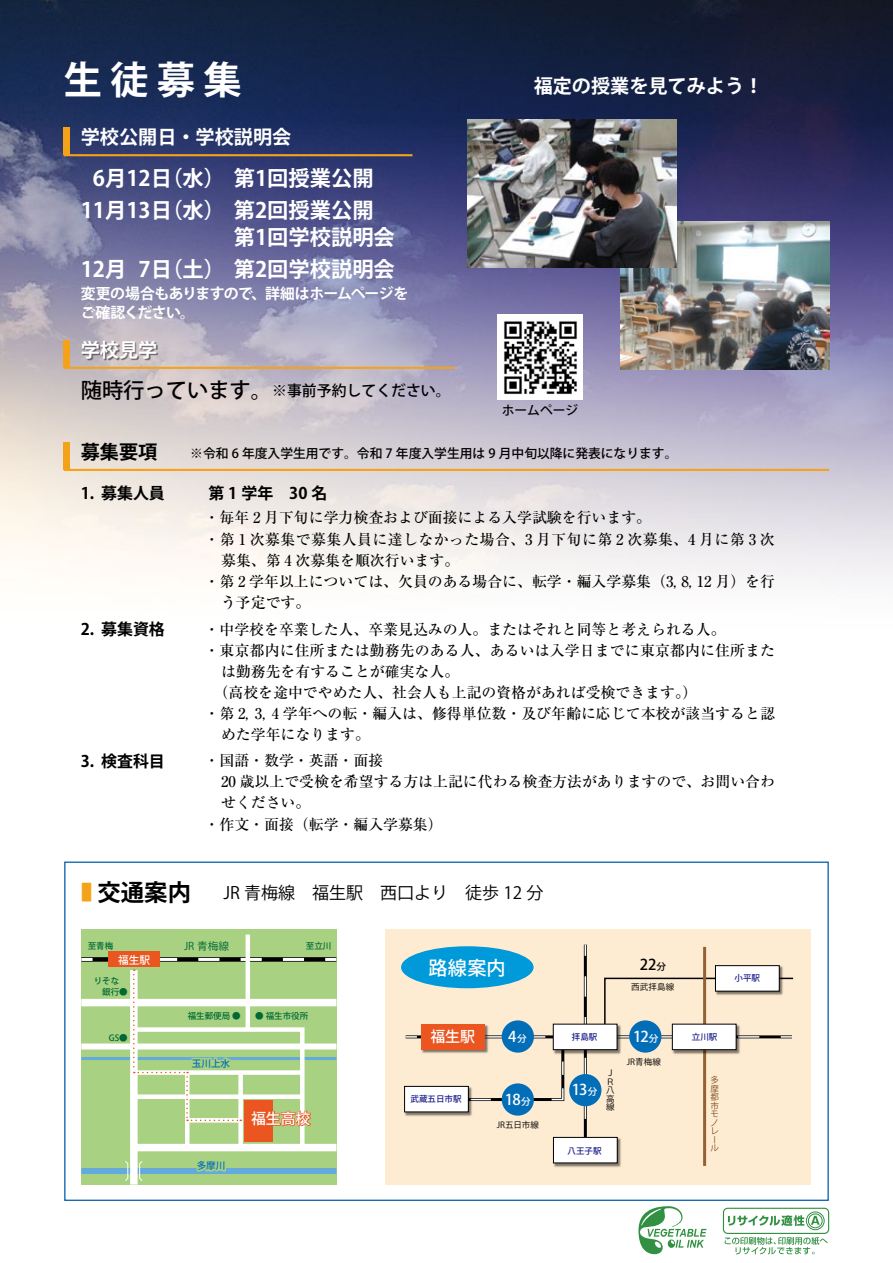
<style>
.page{position:relative;width:893px;height:1263px;background:#fff}
.page>*{position:absolute;margin:0;border:0;box-sizing:border-box;transform-origin:0 0}
.t1{font:700 38.25px "Koz Go Pro";color:#fff}
.t2{font:700 23.4px "Koz Go Pro";color:#000}
.t3{font:700 21.3px/32px "Koz Go Pro";color:#fff;text-align:center}
.t4{font:700 19.2px "Koz Go Pro";color:#fff}
.t5{font:500 19.2px "Koz Go Pr 6 N";color:#fff}
.t6{font:700 19.2px "Koz Go Pro";color:#000}
.t7{font:16.95px "Koz Go Pro";color:#000}
.t8{font:700 15.9px "Koz Go Pro";color:#000}
.t9{font:500 14.85px "Ryumin Pro";color:#000}
.t10{font:500 14.85px "Ryumin Pro";letter-spacing:.03em;color:#000}
.t11{font:700 14.85px/19.2px "Koz Go Pro";letter-spacing:-.04em;color:#fff}
.t12{font:500 14.85px "Koz Go Pro";color:#000}
.t13{font:500 14.85px "Koz Go Pr 6 N";color:#fff}
.t14{font:500 14.85px "Koz Go Pr 6 N";color:#000}
.t15{font:500 12.75px "Koz Go Pro";color:#000}
.t16{font:10.65px "Koz Go Pr 6 N";color:#006934}
.t17{font:500 10.65px "Koz Go Pr 6 N";color:#fff}
.t18{font:500 9.6px "Koz Go Pr 6 N";color:#036eb8}
.t19{font:500 8.55px/10.6px "Koz Go Pr 6 N";color:#006934;text-align:right}
.t20{font:8.55px/8.6px "Koz Go Pr 6 N";letter-spacing:.015em;color:#000}
.t21{font:500 8.55px "Koz Go Pr 6 N";color:#1d2088}
.t22{font:8.55px/8.6px "Koz Go Pr 6 N";color:#804f21}
.s1{font-size:21.3px}
.s2{color:#f5a21b}
.s3{font-size:9.6px}
</style>
<div class="page">
<img style="left:0;top:0;width:893px;height:581px">
<div style="left:723px;top:1208px;width:106px;height:26px;border:1px solid #319041;border-radius:4px"></div>
<svg style="left:725px;top:1237px;width:103px;height:17px"></svg>
<svg style="left:728px;top:1211px;width:97px;height:19px"></svg>
<img style="left:497px;top:315px;width:86px;height:85px">
<div style="left:81px;top:929px;width:255px;height:255px;background:#a8d182"></div>
<div style="left:386px;top:929px;width:425px;height:255px;background:#feecd2"></div>
<hr style="left:81px;top:1057px;width:255px;height:3px;background:#65aadd">
<div style="left:81px;top:957px;width:255px;height:5px;background:#000"></div>
<svg style="left:325px;top:958px;width:11px;height:3px"></svg>
<svg style="left:108px;top:958px;width:196px;height:3px"></svg>
<svg style="left:81px;top:958px;width:12px;height:3px"></svg>
<div style="left:81px;top:999px;width:255px;height:7px;background:#fff"></div>
<div style="left:81px;top:1043px;width:255px;height:6px;background:#fff"></div>
<div style="left:81px;top:1168px;width:255px;height:6px;background:#65aadd"></div>
<div style="left:130px;top:970px;width:8px;height:214px;background:#fff"></div>
<div style="left:134px;top:1144px;width:202px;height:7px;background:#fff"></div>
<hr style="left:246px;top:934px;width:4px;height:95px;background:#fff">
<div style="left:109px;top:951px;width:51px;height:16px;background:#ea5520"></div>
<hr style="left:406px;top:1035px;width:386px;height:3px;background:#000">
<svg style="left:406px;top:1036px;width:11px;height:2px"></svg>
<img style="left:420px;top:1035px;width:9px;height:19px">
<div style="left:421px;top:1024px;width:63px;height:26px;background:#ea5520"></div>
<hr style="left:584px;top:945px;width:3px;height:205px;background:#000">
<hr style="left:703px;top:947px;width:3px;height:219px;background:#956134">
<img style="left:553px;top:1136px;width:68px;height:32px">
<div style="left:553px;top:1137px;width:64px;height:26px;background:#fff"></div>
<div style="left:553px;top:1137px;width:65px;height:26px;border:1px solid #000"></div>
<img style="left:404px;top:1085px;width:25px;height:32px">
<div style="left:405px;top:1086px;width:63px;height:26px;background:#fff"></div>
<div style="left:404px;top:1086px;width:65px;height:26px;border:1px solid #000"></div>
<div style="left:715px;top:965px;width:65px;height:26px;border:1px solid #000"></div>
<div style="left:401px;top:946px;width:133px;height:42px;background:#0099d9;border-radius:50%"></div>
<svg style="left:429px;top:966px;width:365px;height:153px"></svg>
<svg style="left:124px;top:969px;width:189px;height:213px"></svg>
<img style="left:621px;top:221px;width:208px;height:149px">
<img style="left:468px;top:119px;width:208px;height:149px">
<div style="left:64px;top:128px;width:6px;height:27px;background:#f5a21b"></div>
<div style="left:64px;top:442px;width:6px;height:28px;background:#f5a21b"></div>
<hr style="left:64px;top:154px;width:348px;height:2px;background:#f5a21b">
<hr style="left:64px;top:469px;width:765px;height:2px;background:#f5a21b">
<div style="left:83px;top:341px;width:76px;height:20px;background:#000;opacity:.5"></div>
<div style="left:64px;top:340px;width:6px;height:28px;background:#f5a21b"></div>
<hr style="left:64px;top:367px;width:391px;height:2px;background:#f5a21b">
<svg style="left:638px;top:1206px;width:68px;height:48px"></svg>
<h1 class="t1" style="left:64px;top:56px;width:179px">生 徒 募 集</h1>
<p class="t4" style="left:81px;top:125px;width:212px">学校公開日・学校説明会</p>
<h3 class="t3" style="left:81px;top:163px;width:294px">6月12日（水）第1回授業公開<br>11月13日（水）第2回授業公開</h3>
<h3 class="t3" style="left:81px;top:223px;width:316px;text-align:right">第1回学校説明会<br>12月 7日（土）第2回学校説明会</h3>
<p class="t11" style="left:81px;top:285px;width:329px">変更の場合もありますので、詳細はホームページをご確認ください。</p>
<p class="t4" style="left:81px;top:338px;width:78px">学校見学</p>
<p class="t12" style="left:81px;top:381px;width:371px"><span class="s1">随時行っています。</span>※事前予約してください。</p>
<p class="t4" style="left:534px;top:74px;width:231px">福定の授業を見てみよう！</p>
<p class="t15" style="left:502px;top:402px;width:78px">ホームページ</p>
<p class="t6" style="left:81px;top:440px;width:78px">募集要項</p>
<p class="t15" style="left:190px;top:445px;width:489px">※令和 6 年度入学生用です。令和 7 年度入学生用は 9 月中旬以降に発表になります。</p>
<p class="t8" style="left:81px;top:483px;width:86px">1. 募集人員</p>
<p class="t8" style="left:208px;top:483px;width:121px">第 1 学年　30 名</p>
<p class="t9" style="left:205px;top:506px;width:448px">・毎年 2 月下旬に学力検査および面接による入学試験を行います。</p>
<p class="t10" style="left:205px;top:527px;width:572px">・第 1 次募集で募集人員に達しなかった場合、3 月下旬に第 2 次募集、4 月に第 3 次</p>
<p class="t9" style="left:221px;top:549px;width:240px">募集、第 4 次募集を順次行います。</p>
<p class="t9" style="left:205px;top:570px;width:572px">・第 2 学年以上については、欠員のある場合に、転学・編入学募集（3, 8, 12 月）を行</p>
<p class="t9" style="left:221px;top:591px;width:91px">う予定です。</p>
<p class="t8" style="left:81px;top:619px;width:86px">2. 募集資格</p>
<p class="t9" style="left:205px;top:617px;width:522px">・中学校を卒業した人、卒業見込みの人。またはそれと同等と考えられる人。</p>
<p class="t9" style="left:205px;top:638px;width:572px">・東京都内に住所または勤務先のある人、あるいは入学日までに東京都内に住所また</p>
<p class="t9" style="left:221px;top:659px;width:240px">は勤務先を有することが確実な人。</p>
<p class="t9" style="left:214px;top:680px;width:485px">（高校を途中でやめた人、社会人も上記の資格があれば受検できます。）</p>
<p class="t9" style="left:205px;top:702px;width:572px">・第 2, 3, 4 学年への転・編入は、修得単位数・及び年齢に応じて本校が該当すると認</p>
<p class="t9" style="left:221px;top:723px;width:150px">めた学年になります。</p>
<p class="t8" style="left:81px;top:751px;width:86px">3. 検査科目</p>
<p class="t9" style="left:205px;top:749px;width:180px">・国語・数学・英語・面接</p>
<p class="t9" style="left:221px;top:770px;width:555px">20 歳以上で受検を希望する方は上記に代わる検査方法がありますので、お問い合わ</p>
<p class="t9" style="left:221px;top:791px;width:91px">せください。</p>
<p class="t9" style="left:205px;top:812px;width:240px">・作文・面接（転学・編入学募集）</p>
<h2 class="t2" style="left:81px;top:877px;width:112px"><span class="s2">■</span> 交通案内</h2>
<p class="t7" style="left:223px;top:882px;width:322px">JR 青梅線　福生駅　西口より　徒歩 12 分</p>
<p class="t19" style="left:88px;top:940px;width:27px">至青梅</p>
<p class="t16" style="left:184px;top:940px;width:46px">JR 青梅線</p>
<p class="t17" style="left:118px;top:954px;width:33px">福生駅</p>
<p class="t19" style="left:306px;top:940px;width:27px">至立川</p>
<p class="t19" style="left:94px;top:976px;width:36px">りそな　銀行●</p>
<p class="t19" style="left:109px;top:1032px;width:20px">GS●</p>
<p class="t19" style="left:188px;top:1010px;width:54px">福生郵便局 ●</p>
<p class="t19" style="left:255px;top:1010px;width:54px">● 福生市役所</p>
<p class="t18" style="left:192px;top:1058px;width:40px">玉川上水</p>
<p class="t18" style="left:197px;top:1160px;width:30px">多摩川</p>
<p class="t13" style="left:251px;top:1110px;width:61px">福生高校</p>
<p class="t5" style="left:429px;top:957px;width:78px">路線案内</p>
<p class="t13" style="left:430px;top:1028px;width:46px">福生駅</p>
<p class="t21" style="left:411px;top:1094px;width:53px">武蔵五日市駅</p>
<p class="t13" style="left:508px;top:1028px;width:20px">4<span class="s3">分</span></p>
<p class="t13" style="left:505px;top:1091px;width:27px">18<span class="s3">分</span></p>
<p class="t20" style="left:497px;top:1121px;width:44px">JR五日市線</p>
<p class="t14" style="left:640px;top:956px;width:28px">22<span class="s3">分</span></p>
<p class="t20" style="left:631px;top:983px;width:45px">西武拝島線</p>
<p class="t13" style="left:633px;top:1028px;width:27px">12<span class="s3">分</span></p>
<p class="t21" style="left:572px;top:1031px;width:27px">拝島駅</p>
<p class="t21" style="left:692px;top:1031px;width:27px">立川駅</p>
<p class="t13" style="left:572px;top:1081px;width:27px">13<span class="s3">分</span></p>
<p class="t20" style="left:606px;top:1069px;width:10px">Ｊ<br>Ｒ八高線</p>
<p class="t20" style="left:627px;top:1057px;width:36px">JR青梅線</p>
<p class="t21" style="left:568px;top:1146px;width:36px">八王子駅</p>
<p class="t22" style="left:710px;top:1076px;width:10px">多摩都市モノレール</p>
<p class="t21" style="left:735px;top:973px;width:27px">小平駅</p>
</div>
